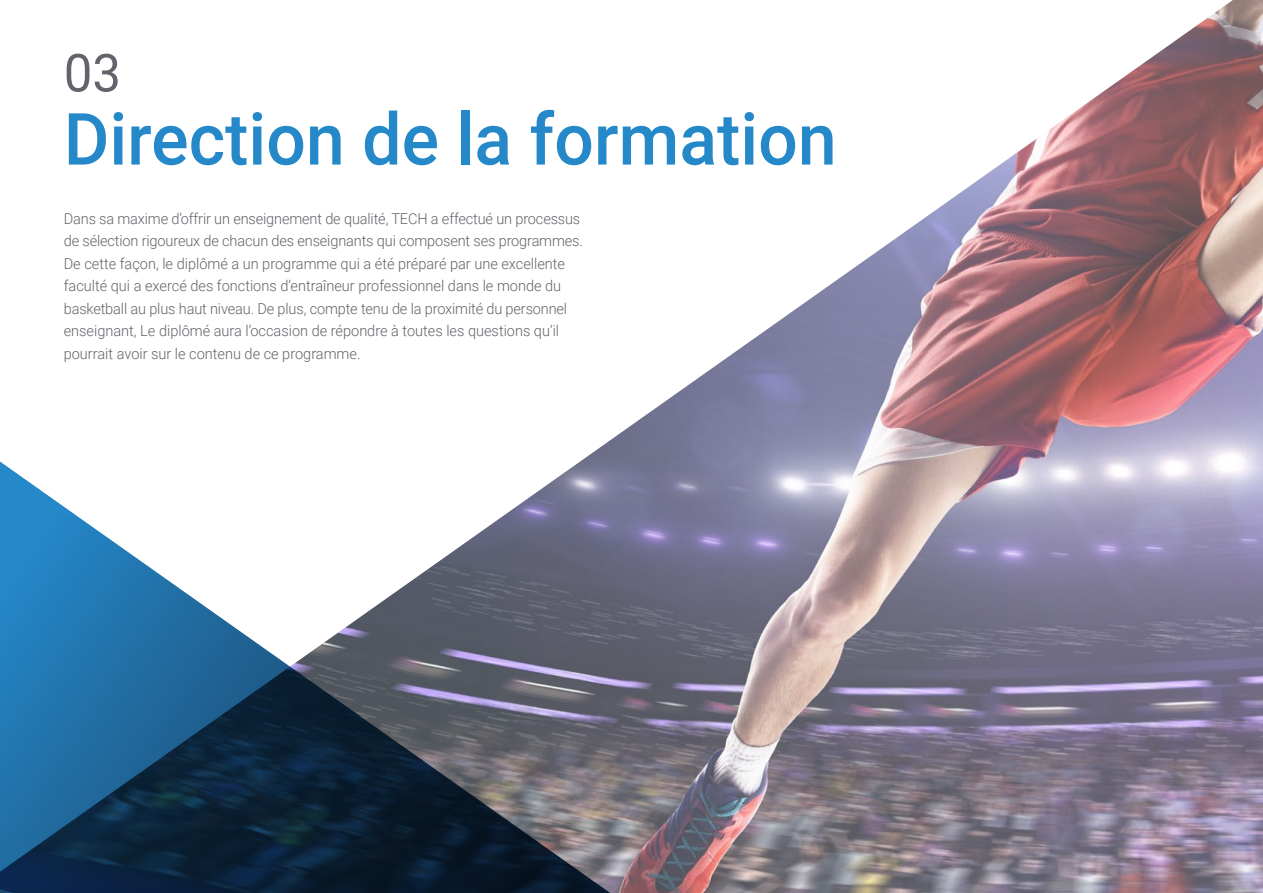
<style>
.page{position:relative;width:1263px;height:893px;background:#fff}
.page>*{position:absolute;margin:0;border:0;box-sizing:border-box;transform-origin:0 0}
.t1{font:500 72px "Roboto";color:#2488c9}
.t2{font:52.5px "Roboto";color:#61646a}
.t3{font:300 15px/22.5px "Roboto";letter-spacing:-.01em;color:#61646a}
</style>
<div class="page">
<img style="left:602px;top:0;width:661px;height:893px">
<svg style="left:0;top:446px;width:640px;height:447px"></svg>
<h2 class="t2" style="left:64px;top:36px;width:59px">03</h2>
<h1 class="t1" style="left:64px;top:89px;width:774px">Direction de la formation</h1>
<p class="t3" style="left:64px;top:207px;width:521px">Dans sa maxime d’offrir un enseignement de qualité, TECH a effectué un processus de sélection rigoureux de chacun des enseignants qui composent ses programmes.<br>De cette façon, le diplômé a un programme qui a été préparé par une excellente faculté qui a exercé des fonctions d’entraîneur professionnel dans le monde du basketball au plus haut niveau. De plus, compte tenu de la proximité du personnel enseignant, Le diplômé aura l’occasion de répondre à toutes les questions qu’il pourrait avoir sur le contenu de ce programme.</p>
</div>
